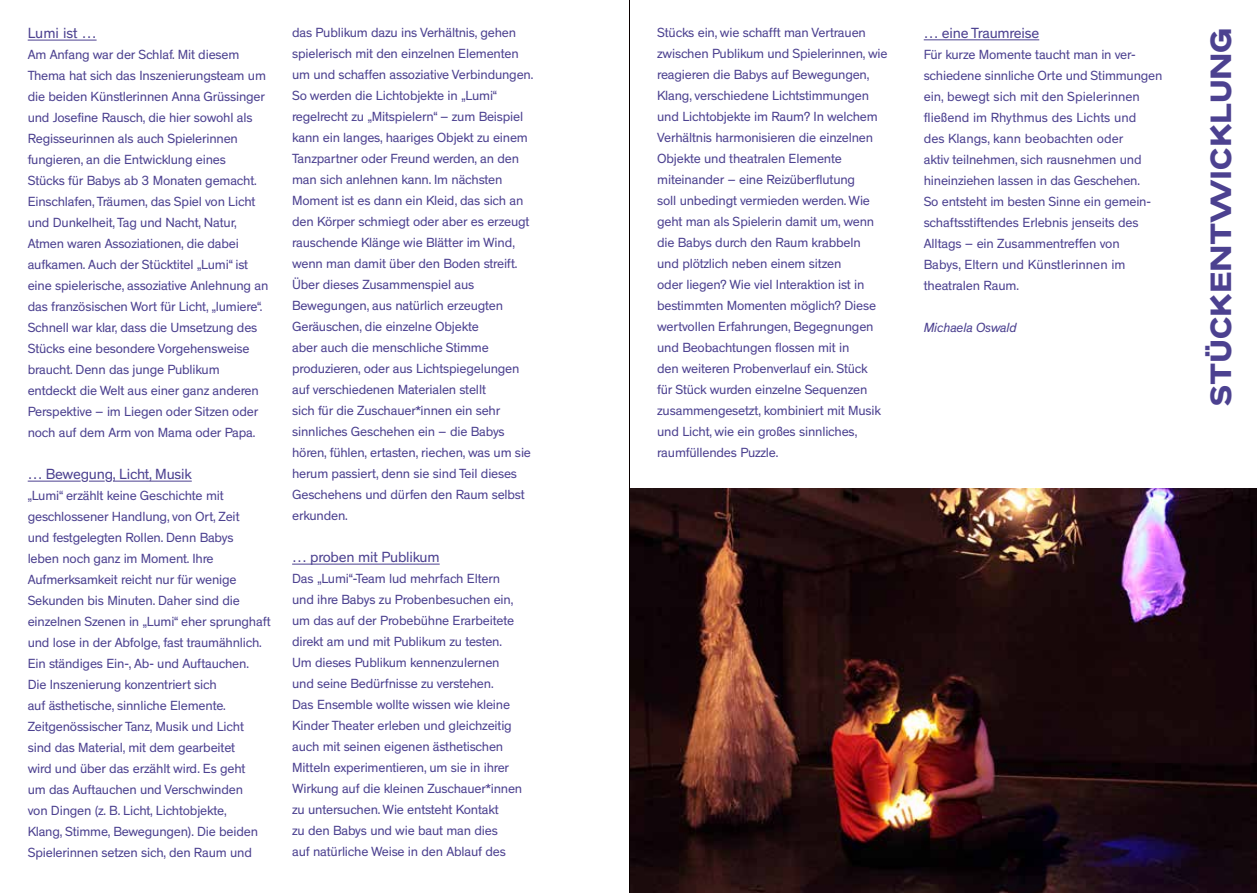
<style>
.page{position:relative;width:1259px;height:893px;background:#fff}
.page>*{position:absolute;margin:0;border:0;box-sizing:border-box;transform-origin:0 0}
.t1{font:700 27px "CC Schauburg";letter-spacing:-.01em;color:#4c4190}
.t2{font:15px "CC Theinhardt";letter-spacing:-.015em;color:#4c4190}
.t3{font:13.5px/21px "CC Theinhardt";letter-spacing:-.015em;color:#4c4190}
.t4{font:italic 13.5px "Theinhardt";letter-spacing:-.015em;color:#4c4190}
</style>
<div class="page">
<hr style="left:28px;top:40px;width:69px;height:1px;background:#4c4190">
<hr style="left:28px;top:481px;width:53px;height:1px;background:#4c4190">
<svg style="left:89px;top:481px;width:16px;height:1px"></svg>
<hr style="left:113px;top:481px;width:79px;height:1px;background:#4c4190">
<hr style="left:292px;top:564px;width:148px;height:1px;background:#4c4190">
<hr style="left:923px;top:40px;width:116px;height:1px;background:#4c4190">
<img style="left:630px;top:488px;width:627px;height:405px">
<hr style="left:629px;top:0;width:1px;height:893px;background:#090000">
<p class="t2" style="left:28px;top:24px;width:70px">Lumi ist …</p>
<p class="t3" style="left:28px;top:44px;width:242px">Am Anfang war der Schlaf. Mit diesem Thema hat sich das Inszenierungsteam um die beiden Künstlerinnen Anna Grüssinger und Josefine Rausch, die hier sowohl als Regisseurinnen als auch Spielerinnen fungieren, an die Entwicklung eines<br>Stücks für Babys ab 3 Monaten gemacht.<br>Einschlafen, Träumen, das Spiel von Licht und Dunkelheit, Tag und Nacht, Natur, Atmen waren Assoziationen, die dabei aufkamen. Auch der Stücktitel „Lumi“ ist eine spielerische, assoziative Anlehnung an das französischen Wort für Licht, „lumiere“.<br>Schnell war klar, dass die Umsetzung des Stücks eine besondere Vorgehensweise braucht. Denn das junge Publikum entdeckt die Welt aus einer ganz anderen Perspektive – im Liegen oder Sitzen oder noch auf dem Arm von Mama oder Papa.</p>
<p class="t2" style="left:28px;top:465px;width:166px">… Bewegung, Licht, Musik</p>
<p class="t3" style="left:28px;top:485px;width:245px">„Lumi“ erzählt keine Geschichte mit geschlossener Handlung, von Ort, Zeit<br>und festgelegten Rollen. Denn Babys<br>leben noch ganz im Moment. Ihre Aufmerksamkeit reicht nur für wenige Sekunden bis Minuten. Daher sind die einzelnen Szenen in „Lumi“ eher sprunghaft und lose in der Abfolge, fast traumähnlich.<br>Ein ständiges Ein-, Ab- und Auftauchen.<br>Die Inszenierung konzentriert sich<br>auf ästhetische, sinnliche Elemente.<br>Zeitgenössischer Tanz, Musik und Licht sind das Material, mit dem gearbeitet<br>wird und über das erzählt wird. Es geht<br>um das Auftauchen und Verschwinden<br>von Dingen (z. B. Licht, Lichtobjekte,<br>Klang, Stimme, Bewegungen). Die beiden Spielerinnen setzen sich, den Raum und</p>
<p class="t3" style="left:292px;top:22px;width:243px">das Publikum dazu ins Verhältnis, gehen spielerisch mit den einzelnen Elementen um und schaffen assoziative Verbindungen.<br>So werden die Lichtobjekte in „Lumi“ regelrecht zu „Mitspielern“ – zum Beispiel kann ein langes, haariges Objekt zu einem Tanzpartner oder Freund werden, an den man sich anlehnen kann. Im nächsten Moment ist es dann ein Kleid, das sich an den Körper schmiegt oder aber es erzeugt rauschende Klänge wie Blätter im Wind, wenn man damit über den Boden streift.<br>Über dieses Zusammenspiel aus Bewegungen, aus natürlich erzeugten Geräuschen, die einzelne Objekte<br>aber auch die menschliche Stimme produzieren, oder aus Lichtspiegelungen auf verschiedenen Materialen stellt<br>sich für die Zuschauer*innen ein sehr sinnliches Geschehen ein – die Babys hören, fühlen, ertasten, riechen, was um sie herum passiert, denn sie sind Teil dieses Geschehens und dürfen den Raum selbst erkunden.</p>
<p class="t2" style="left:292px;top:548px;width:149px">… proben mit Publikum</p>
<p class="t3" style="left:292px;top:568px;width:232px">Das „Lumi“-Team lud mehrfach Eltern und ihre Babys zu Probenbesuchen ein, um das auf der Probebühne Erarbeitete direkt am und mit Publikum zu testen.<br>Um dieses Publikum kennenzulernen und seine Bedürfnisse zu verstehen.<br>Das Ensemble wollte wissen wie kleine Kinder Theater erleben und gleichzeitig auch mit seinen eigenen ästhetischen Mitteln experimentieren, um sie in ihrer Wirkung auf die kleinen Zuschauer*innen zu untersuchen. Wie entsteht Kontakt<br>zu den Babys und wie baut man dies<br>auf natürliche Weise in den Ablauf des</p>
<p class="t3" style="left:657px;top:22px;width:232px">Stücks ein, wie schafft man Vertrauen zwischen Publikum und Spielerinnen, wie reagieren die Babys auf Bewegungen, Klang, verschiedene Lichtstimmungen und Lichtobjekte im Raum? In welchem Verhältnis harmonisieren die einzelnen Objekte und theatralen Elemente miteinander – eine Reizüberflutung<br>soll unbedingt vermieden werden. Wie geht man als Spielerin damit um, wenn die Babys durch den Raum krabbeln<br>und plötzlich neben einem sitzen<br>oder liegen? Wie viel Interaktion ist in bestimmten Momenten möglich? Diese wertvollen Erfahrungen, Begegnungen und Beobachtungen flossen mit in<br>den weiteren Probenverlauf ein. Stück<br>für Stück wurden einzelne Sequenzen zusammengesetzt, kombiniert mit Musik und Licht, wie ein großes sinnliches, raumfüllendes Puzzle.</p>
<p class="t2" style="left:923px;top:24px;width:117px">… eine Traumreise</p>
<p class="t3" style="left:923px;top:44px;width:240px">Für kurze Momente taucht man in ver&shy;schiedene sinnliche Orte und Stimmungen ein, bewegt sich mit den Spielerinnen fließend im Rhythmus des Lichts und<br>des Klangs, kann beobachten oder<br>aktiv teilnehmen, sich rausnehmen und hineinziehen lassen in das Geschehen.<br>So entsteht im besten Sinne ein gemein&shy;schaftsstiftendes Erlebnis jenseits des Alltags – ein Zusammentreffen von<br>Babys, Eltern und Künstlerinnen im theatralen Raum.</p>
<p class="t4" style="left:923px;top:319px;width:95px">Michaela Oswald</p>
<h1 class="t1" style="left:1202px;top:406px;width:380px;rotate:-90deg">STÜCKENTWICKLUNG</h1>
</div>
